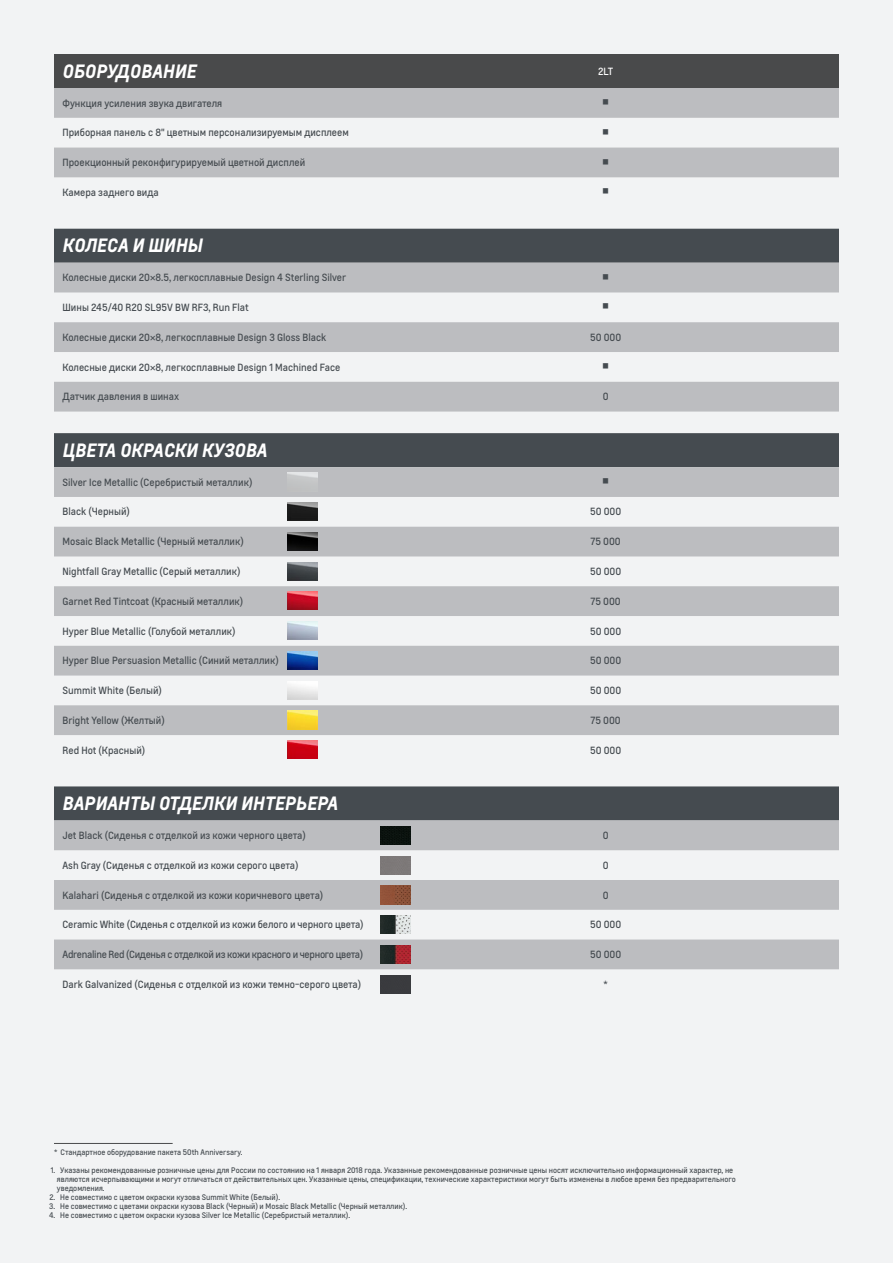
<style>
.page{position:relative;width:893px;height:1263px;background:#f2f3f4}
.page>*{position:absolute;margin:0;border:0;box-sizing:border-box;transform-origin:0 0}
.t1{font:27px "Louis";color:#454b50}
.t2{font:italic 700 18px "Louis";color:#fff}
.t3{font:9.75px "Louis";color:#454b50}
.t4{font:9.75px "Louis";letter-spacing:-.03em;color:#454b50}
.t5{font:9.75px "Louis";color:#fff}
.t6{font:7.5px/9px "Louis";color:#454b50}
</style>
<div class="page">
<div style="left:54px;top:54px;width:785px;height:34px;background:#494a4b"></div>
<svg style="left:54px;top:88px;width:785px;height:89px;fill:#bcbdc0"></svg>
<div style="left:54px;top:229px;width:785px;height:34px;background:#454b50"></div>
<svg style="left:54px;top:263px;width:785px;height:149px;fill:#bcbdc0"></svg>
<div style="left:54px;top:433px;width:785px;height:34px;background:#454b50"></div>
<svg style="left:54px;top:467px;width:785px;height:268px;fill:#bcbdc0"></svg>
<div style="left:54px;top:786px;width:785px;height:34px;background:#454b50"></div>
<svg style="left:54px;top:820px;width:785px;height:149px;fill:#bcbdc0"></svg>
<hr style="left:54px;top:1143px;width:119px;height:1px;background:#494a4b">
<img style="left:287px;top:472px;width:31px;height:20px">
<img style="left:287px;top:502px;width:31px;height:19px">
<img style="left:287px;top:532px;width:31px;height:18px">
<img style="left:287px;top:562px;width:31px;height:18px">
<img style="left:287px;top:741px;width:31px;height:18px">
<img style="left:287px;top:621px;width:31px;height:19px">
<img style="left:287px;top:651px;width:31px;height:18px">
<img style="left:287px;top:681px;width:31px;height:18px">
<img style="left:287px;top:711px;width:31px;height:18px">
<img style="left:287px;top:592px;width:31px;height:18px">
<img style="left:380px;top:826px;width:31px;height:19px">
<img style="left:380px;top:856px;width:31px;height:18px">
<img style="left:380px;top:886px;width:31px;height:18px">
<img style="left:380px;top:916px;width:31px;height:18px">
<img style="left:380px;top:945px;width:31px;height:19px">
<img style="left:380px;top:975px;width:31px;height:18px">
<h2 class="t2" style="left:63px;top:59px;width:135px">ОБОРУДОВАНИЕ</h2>
<p class="t5" style="left:598px;top:65px;width:17px">2LT</p>
<p class="t3" style="left:63px;top:97px;width:161px">Функция усиления звука двигателя</p>
<h1 class="t1" style="left:601px;top:85px;width:10px">•</h1>
<p class="t3" style="left:63px;top:126px;width:288px">Приборная панель с 8" цветным персонализируемым дисплеем</p>
<h1 class="t1" style="left:601px;top:115px;width:10px">•</h1>
<p class="t3" style="left:63px;top:156px;width:244px">Проекционный реконфигурируемый цветной дисплей</p>
<h1 class="t1" style="left:601px;top:145px;width:10px">•</h1>
<p class="t3" style="left:63px;top:186px;width:98px">Камера заднего вида</p>
<h1 class="t1" style="left:601px;top:175px;width:10px">•</h1>
<h2 class="t2" style="left:63px;top:234px;width:142px">КОЛЕСА И ШИНЫ</h2>
<p class="t3" style="left:63px;top:271px;width:285px">Колесные диски 20×8.5, легкосплавные Design 4 Sterling Silver</p>
<h1 class="t1" style="left:601px;top:260px;width:10px">•</h1>
<p class="t3" style="left:63px;top:301px;width:188px">Шины 245/40 R20 SL95V BW RF3, Run Flat</p>
<h1 class="t1" style="left:601px;top:290px;width:10px">•</h1>
<p class="t3" style="left:63px;top:331px;width:265px">Колесные диски 20×8, легкосплавные Design 3 Gloss Black</p>
<p class="t3" style="left:590px;top:331px;width:33px">50 000</p>
<p class="t3" style="left:63px;top:361px;width:279px">Колесные диски 20×8, легкосплавные Design 1 Machined Face</p>
<h1 class="t1" style="left:601px;top:349px;width:10px">•</h1>
<p class="t3" style="left:63px;top:390px;width:118px">Датчик давления в шинах</p>
<p class="t3" style="left:603px;top:390px;width:7px">0</p>
<h2 class="t2" style="left:63px;top:438px;width:206px">ЦВЕТА ОКРАСКИ КУЗОВА</h2>
<p class="t3" style="left:63px;top:476px;width:191px">Silver Ice Metallic (Серебристый металлик)</p>
<h1 class="t1" style="left:601px;top:465px;width:10px">•</h1>
<p class="t3" style="left:63px;top:505px;width:69px">Black (Черный)</p>
<p class="t3" style="left:590px;top:505px;width:33px">50 000</p>
<p class="t3" style="left:63px;top:535px;width:183px">Mosaic Black Metallic (Черный металлик)</p>
<p class="t3" style="left:590px;top:535px;width:32px">75 000</p>
<p class="t3" style="left:63px;top:565px;width:179px">Nightfall Gray Metallic (Серый металлик)</p>
<p class="t3" style="left:590px;top:565px;width:33px">50 000</p>
<p class="t3" style="left:63px;top:595px;width:182px">Garnet Red Tintcoat (Красный металлик)</p>
<p class="t3" style="left:590px;top:595px;width:32px">75 000</p>
<p class="t3" style="left:63px;top:625px;width:175px">Hyper Blue Metallic (Голубой металлик)</p>
<p class="t3" style="left:590px;top:625px;width:33px">50 000</p>
<p class="t3" style="left:63px;top:654px;width:218px">Hyper Blue Persuasion Metallic (Синий металлик)</p>
<p class="t3" style="left:590px;top:654px;width:33px">50 000</p>
<p class="t3" style="left:63px;top:684px;width:101px">Summit White (Белый)</p>
<p class="t3" style="left:590px;top:684px;width:33px">50 000</p>
<p class="t3" style="left:63px;top:714px;width:104px">Bright Yellow (Желтый)</p>
<p class="t3" style="left:590px;top:714px;width:32px">75 000</p>
<p class="t3" style="left:63px;top:744px;width:84px">Red Hot (Красный)</p>
<p class="t3" style="left:590px;top:744px;width:33px">50 000</p>
<h2 class="t2" style="left:63px;top:791px;width:277px">ВАРИАНТЫ ОТДЕЛКИ ИНТЕРЬЕРА</h2>
<p class="t3" style="left:63px;top:829px;width:245px">Jet Black (Сиденья с отделкой из кожи черного цвета)</p>
<p class="t3" style="left:603px;top:829px;width:7px">0</p>
<p class="t3" style="left:63px;top:859px;width:237px">Ash Gray (Сиденья с отделкой из кожи серого цвета)</p>
<p class="t3" style="left:603px;top:859px;width:7px">0</p>
<p class="t3" style="left:63px;top:888px;width:262px">Kalahari (Сиденья с отделкой из кожи коричневого цвета)</p>
<p class="t3" style="left:603px;top:888px;width:7px">0</p>
<p class="t3" style="left:63px;top:918px;width:303px">Ceramic White (Сиденья с отделкой из кожи белого и черного цвета)</p>
<p class="t3" style="left:590px;top:918px;width:33px">50 000</p>
<p class="t4" style="left:63px;top:948px;width:302px">Adrenaline Red (Сиденья с отделкой из кожи красного и черного цвета)</p>
<p class="t3" style="left:590px;top:948px;width:33px">50 000</p>
<p class="t3" style="left:63px;top:978px;width:300px">Dark Galvanized (Сиденья с отделкой из кожи темно-серого цвета)</p>
<p class="t3" style="left:603px;top:978px;width:6px">*</p>
<p class="t6" style="left:54px;top:1148px;width:190px">* Стандартное оборудование пакета 50th Anniversary.</p>
<p class="t6" style="left:57px;top:1165px;width:680px;text-indent:-6px">1. Указаны рекомендованные розничные цены для России по состоянию на 1 января 2018 года. Указанные рекомендованные розничные цены носят исключительно информационный характер, не являются исчерпывающими и могут отличаться от действительных цен. Указанные цены, спецификации, технические характеристики могут быть изменены в любое время без предварительного уведомления.</p>
<p class="t6" style="left:49px;top:1192px;width:232px">2. Не совместимо с цветом окраски кузова Summit White (Белый).</p>
<p class="t6" style="left:49px;top:1201px;width:359px">3. Не совместимо с цветами окраски кузова Black (Черный) и Mosaic Black Metallic (Черный металлик).</p>
<p class="t6" style="left:49px;top:1210px;width:302px">4. Не совместимо с цветом окраски кузова Silver Ice Metallic (Серебристый металлик).</p>
</div>
